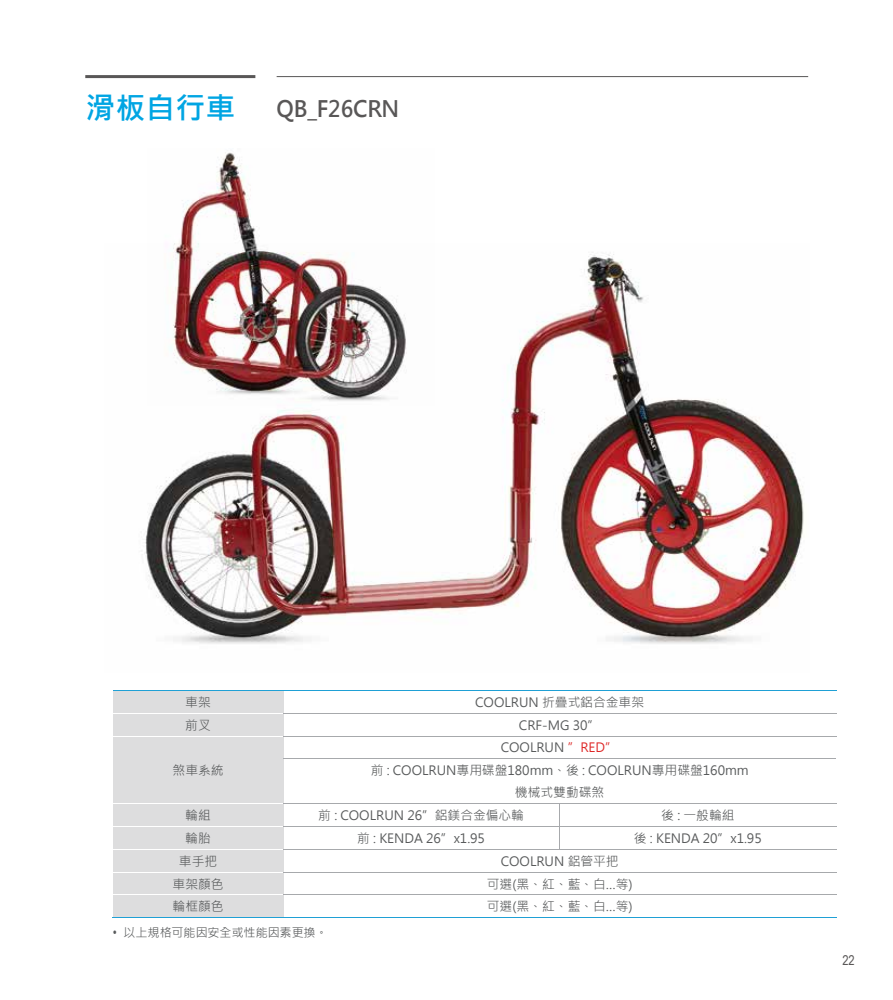
<style>
.page{position:relative;width:893px;height:1000px;background:#fff}
.page>*{position:absolute;margin:0;border:0;box-sizing:border-box;transform-origin:0 0}
.t1{font:700 30px "Microsoft Jheng Hei";color:#00a5e3}
.t2{font:700 22.5px "Microsoft Jheng Hei";letter-spacing:-.01em;color:#595757;scale:.95 1}
.t3{font:13.5px "Arial Narrow";color:#595757}
.t4{font:12.75px/22.4px "Microsoft Jheng Hei";color:#585a5b;text-align:center}
.t5{font:12px "Microsoft Jheng Hei";color:#585a5b}
.s1{color:#de2726}
</style>
<div class="page">
<img style="left:142px;top:252px;width:662px;height:392px">
<img style="left:148px;top:152px;width:286px;height:253px">
<hr style="left:85px;top:75px;width:170px;height:3px;background:#595757">
<hr style="left:277px;top:76px;width:531px;height:1px;background:#595757">
<div style="left:113px;top:690px;width:170px;height:22px;background:#ddddde"></div>
<hr style="left:113px;top:689px;width:170px;height:1px;background:#1fa0d5">
<hr style="left:284px;top:689px;width:552px;height:1px;background:#1fa0d5">
<div style="left:113px;top:713px;width:170px;height:22px;background:#ddddde"></div>
<hr style="left:284px;top:712px;width:552px;height:1px;background:#a7a9ac">
<div style="left:113px;top:736px;width:170px;height:22px;background:#ddddde"></div>
<div style="left:113px;top:780px;width:170px;height:23px;background:#ddddde"></div>
<div style="left:113px;top:758px;width:170px;height:22px;background:#ddddde"></div>
<hr style="left:284px;top:735px;width:552px;height:1px;background:#a7a9ac">
<hr style="left:283px;top:758px;width:553px;height:1px;background:#a7a9ac">
<div style="left:113px;top:804px;width:170px;height:22px;background:#ddddde"></div>
<hr style="left:284px;top:803px;width:275px;height:1px;background:#a7a9ac">
<hr style="left:560px;top:803px;width:276px;height:1px;background:#a7a9ac">
<div style="left:113px;top:826px;width:170px;height:22px;background:#ddddde"></div>
<hr style="left:113px;top:826px;width:170px;height:1px;background:#fff">
<hr style="left:284px;top:826px;width:275px;height:1px;background:#a7a9ac">
<hr style="left:560px;top:826px;width:276px;height:1px;background:#a7a9ac">
<div style="left:113px;top:849px;width:170px;height:22px;background:#ddddde"></div>
<hr style="left:284px;top:848px;width:275px;height:1px;background:#a7a9ac">
<svg style="left:559px;top:803px;width:1px;height:46px"></svg>
<hr style="left:560px;top:848px;width:276px;height:1px;background:#a7a9ac">
<div style="left:113px;top:872px;width:170px;height:22px;background:#ddddde"></div>
<hr style="left:284px;top:871px;width:552px;height:1px;background:#a7a9ac">
<div style="left:113px;top:895px;width:170px;height:22px;background:#ddddde"></div>
<hr style="left:284px;top:894px;width:552px;height:1px;background:#a7a9ac">
<hr style="left:112px;top:917px;width:171px;height:1px;background:#1fa0d5">
<hr style="left:283px;top:917px;width:553px;height:1px;background:#1fa0d5">
<h1 class="t1" style="left:86px;top:89px;width:152px">滑板自行車</h1>
<h2 class="t2" style="left:277px;top:94px;width:130px">QB_F26CRN</h2>
<p class="t4" style="left:185px;top:691px;width:27px">車架</p>
<p class="t4" style="left:475px;top:691px;width:171px">COOLRUN 折疊式鋁合金車架</p>
<p class="t4" style="left:185px;top:713px;width:27px">前叉</p>
<p class="t4" style="left:519px;top:713px;width:83px">CRF-MG 30”</p>
<p class="t4" style="left:173px;top:759px;width:53px">煞車系統</p>
<p class="t4" style="left:371px;top:736px;width:379px">COOLRUN <span class="s1">”RED”<br></span>前 : COOLRUN專用碟盤180mm、後 : COOLRUN專用碟盤160mm機械式雙動碟煞</p>
<p class="t4" style="left:185px;top:804px;width:27px">輪組</p>
<p class="t4" style="left:318px;top:804px;width:207px">前 : COOLRUN 26”鋁鎂合金偏心輪</p>
<p class="t4" style="left:661px;top:804px;width:75px">後 : 一般輪組</p>
<p class="t4" style="left:185px;top:826px;width:27px">輪胎</p>
<p class="t4" style="left:357px;top:826px;width:129px">前 : KENDA 26”x1.95</p>
<p class="t4" style="left:634px;top:826px;width:129px">後 : KENDA 20”x1.95</p>
<p class="t4" style="left:179px;top:849px;width:40px">車手把</p>
<p class="t4" style="left:501px;top:849px;width:119px">COOLRUN 鋁管平把</p>
<p class="t4" style="left:173px;top:872px;width:53px">車架顏色</p>
<p class="t4" style="left:487px;top:872px;width:147px">可選(黑、紅、藍、白…等)</p>
<p class="t4" style="left:173px;top:895px;width:53px">輪框顏色</p>
<p class="t4" style="left:487px;top:895px;width:147px">可選(黑、紅、藍、白…等)</p>
<p class="t5" style="left:113px;top:924px;width:216px"><sup>●</sup> 以上規格可能因安全或性能因素更換。</p>
<p class="t3" style="left:842px;top:949px;width:14px">22</p>
</div>
